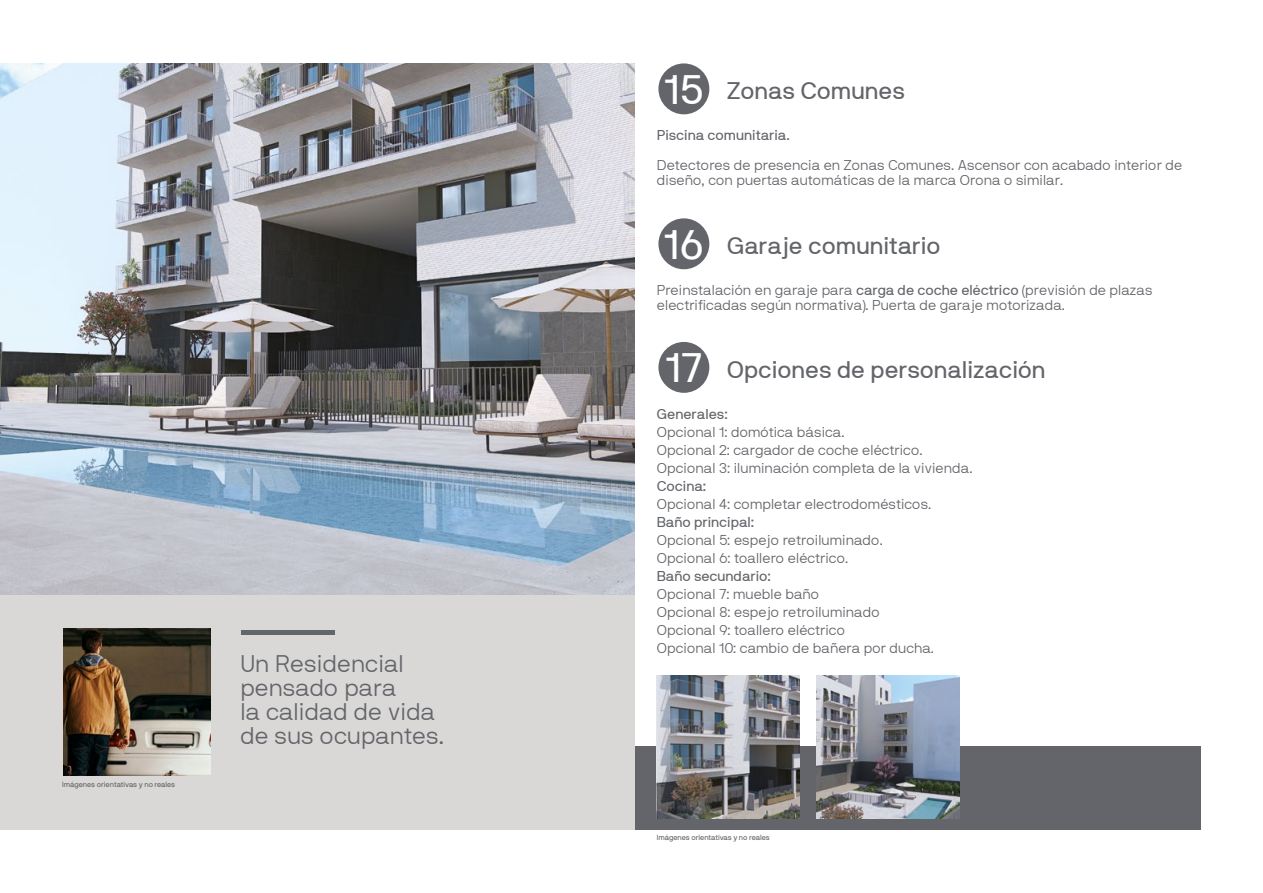
<style>
.page{position:relative;width:1263px;height:893px;background:#fff}
.page>*{position:absolute;margin:0;border:0;box-sizing:border-box;transform-origin:0 0}
.t1{font:24px "NB International Regular Webfont";color:#63656a}
.t2{font:24px/24px "NB International Light Webfont";color:#63656a}
.t3{font:14.25px/18px "NB International Light Webfont";color:#63656a}
.t4{font:14.25px "NB International Regular Webfont";color:#63656a}
.t5{font:7.5px "NB International Pro";color:#63656a}
.s1{font-size:41.1px;color:#fff}
.s2{font-family:"NB International Regular Webfont"}
</style>
<div class="page">
<div style="left:626px;top:747px;width:575px;height:83px;background:#63656a"></div>
<div style="left:0;top:63px;width:634px;height:766px;background:#d9d8d7"></div>
<img style="left:0;top:63px;width:635px;height:532px">
<div style="left:241px;top:630px;width:93px;height:5px;background:#63656a"></div>
<img style="left:63px;top:629px;width:147px;height:147px">
<div style="left:658px;top:218px;width:51px;height:51px;background:#63656a;border-radius:50%"></div>
<div style="left:658px;top:342px;width:51px;height:51px;background:#63656a;border-radius:50%"></div>
<div style="left:658px;top:63px;width:51px;height:51px;background:#63656a;border-radius:50%"></div>
<img style="left:817px;top:676px;width:143px;height:143px">
<img style="left:657px;top:676px;width:143px;height:143px">
<p class="t5" style="left:62px;top:780px;width:115px">Imágenes orientativas y no reales</p>
<h1 class="t2" style="left:240px;top:652px;width:205px">Un Residencial pensado para<br>la calidad de vida de sus ocupantes.</h1>
<h1 class="t1" style="left:665px;top:77px;width:241px"><span class="s1">15</span> Zonas Comunes</h1>
<p class="t4" style="left:657px;top:127px;width:134px">Piscina comunitaria.</p>
<p class="t3" style="left:657px;top:158px;width:527px;line-height:15px">Detectores de presencia en Zonas Comunes. Ascensor con acabado interior de diseño, con puertas automáticas de la marca Orona o similar.</p>
<h1 class="t1" style="left:665px;top:232px;width:278px"><span class="s1">16</span> Garaje comunitario</h1>
<p class="t3" style="left:657px;top:283px;width:497px;line-height:15px">Preinstalación en garaje para <span class="s2">carga de coche eléctrico</span> (previsión de plazas electrificadas según normativa). Puerta de garaje motorizada.</p>
<h1 class="t1" style="left:666px;top:356px;width:381px"><span class="s1">17</span> Opciones de personalización</h1>
<p class="t4" style="left:657px;top:406px;width:72px">Generales:</p>
<p class="t3" style="left:657px;top:423px;width:317px">Opcional 1: domótica básica.<br>Opcional 2: cargador de coche eléctrico.<br>Opcional 3: iluminación completa de la vivienda.</p>
<p class="t4" style="left:657px;top:478px;width:51px">Cocina:</p>
<p class="t3" style="left:657px;top:495px;width:276px">Opcional 4: completar electrodomésticos.</p>
<p class="t4" style="left:657px;top:514px;width:99px">Baño principal:</p>
<p class="t3" style="left:657px;top:531px;width:227px">Opcional 5: espejo retroiluminado.<br>Opcional 6: toallero eléctrico.</p>
<p class="t4" style="left:657px;top:568px;width:116px">Baño secundario:</p>
<p class="t3" style="left:657px;top:585px;width:279px">Opcional 7: mueble baño<br>Opcional 8: espejo retroiluminado<br>Opcional 9: toallero eléctrico<br>Opcional 10: cambio de bañera por ducha.</p>
<p class="t5" style="left:657px;top:833px;width:115px">Imágenes orientativas y no reales</p>
</div>
